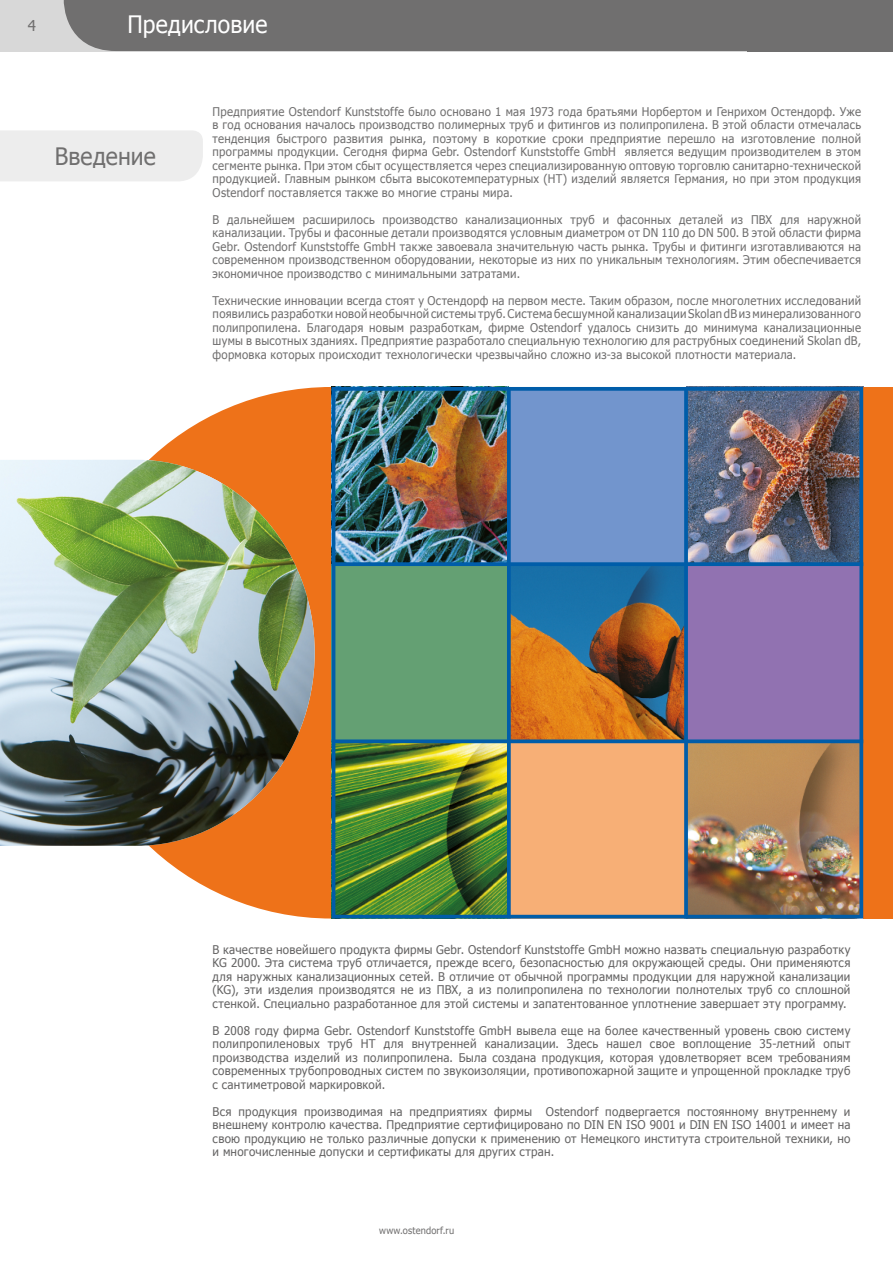
<style>
.page{position:relative;width:893px;height:1263px;background:#fff}
.page>*{position:absolute;margin:0;border:0;box-sizing:border-box;transform-origin:0 0}
.t1{font:24px "Tahoma";letter-spacing:.005em;color:#fff;scale:.95 1}
.t2{font:24px "Tahoma";letter-spacing:.005em;color:#706f6f;scale:.95 1}
.t3{font:15px "Tahoma";color:#706f6f}
.t4{font:12px/13.5px "Tahoma";letter-spacing:.025em;color:#706f6f;text-align:justify;scale:.95 1}
.t5{font:12px/13.5px "Tahoma";letter-spacing:.025em;color:#646363;text-align:justify}
.t6{font:9.75px "Tahoma";letter-spacing:.02em;color:#706f6f;scale:.95 1}
</style>
<div class="page">
<div style="left:0;top:130px;width:203px;height:51px;background:#ededed"></div>
<svg style="left:149px;top:387px;width:183px;height:531px;fill:#ee7219"></svg>
<img style="left:0;top:460px;width:315px;height:386px">
<img style="left:337px;top:392px;width:170px;height:170px">
<div style="left:509px;top:387px;width:177px;height:177px;background:#7295cd"></div>
<img style="left:688px;top:392px;width:170px;height:170px">
<div style="left:332px;top:564px;width:177px;height:177px;background:#64a073"></div>
<img style="left:511px;top:566px;width:173px;height:173px">
<div style="left:686px;top:564px;width:177px;height:177px;background:#9172b1"></div>
<img style="left:337px;top:743px;width:170px;height:170px">
<div style="left:509px;top:741px;width:177px;height:177px;background:#f7af76"></div>
<img style="left:688px;top:743px;width:170px;height:170px">
<div style="left:0;top:0;width:893px;height:51px;background:#d8d8d8"></div>
<div style="left:64px;top:0;width:683px;height:51px;background:#706f6f"></div>
<div style="left:747px;top:0;width:146px;height:51px;background:#706f6f"></div>
<div style="left:863px;top:387px;width:30px;height:531px;background:#ee7219"></div>
<div style="left:332px;top:387px;width:531px;height:531px;border:4px solid #005da9"></div>
<svg style="left:332px;top:562px;width:531px;height:4px;background:#065fa8"></svg>
<svg style="left:332px;top:739px;width:531px;height:4px;background:#1261a1"></svg>
<svg style="left:507px;top:387px;width:4px;height:531px;background:#0a60a6"></svg>
<svg style="left:684px;top:387px;width:4px;height:531px;background:#095fa6"></svg>
<p class="t3" style="left:28px;top:16px;width:10px">4</p>
<h1 class="t1" style="left:128px;top:8px;width:149px">Предисловие</h1>
<h1 class="t2" style="left:55px;top:141px;width:108px">Введение</h1>
<p class="t4" style="left:213px;top:104px;width:684px">Предприятие Ostendorf Kunststoffe было основано 1 мая 1973 года братьями Норбертом и Генрихом Остендорф. Уже в год основания началось производство полимерных труб и фитингов из полипропилена. В этой области отмечалась тенденция быстрого развития рынка, поэтому в короткие сроки предприятие перешло на изготовление полной программы продукции. Сегодня фирма Gebr. Ostendorf Kunststoffe GmbH является ведущим производителем в этом сегменте рынка. При этом сбыт осуществляется через специализированную оптовую торговлю санитарно-технической продукцией. Главным рынком сбыта высокотемпературных (НТ) изделий является Германия, но при этом продукция Ostendorf поставляется также во многие страны мира.</p>
<p class="t4" style="left:213px;top:212px;width:684px">В дальнейшем расширилось производство канализационных труб и фасонных деталей из ПВХ для наружной канализации. Трубы и фасонные детали производятся условным диаметром от DN 110 до DN 500. В этой области фирма Gebr. Ostendorf Kunststoffe GmbH также завоевала значительную часть рынка. Трубы и фитинги изготавливаются на современном производственном оборудовании, некоторые из них по уникальным технологиям. Этим обеспечивается экономичное производство с минимальными затратами.</p>
<p class="t4" style="left:213px;top:293px;width:684px">Технические инновации всегда стоят у Остендорф на первом месте. Таким образом, после многолетних исследований появились разработки новой необычной системы труб. Система бесшумной канализации Skolan dB из минерализованного полипропилена. Благодаря новым разработкам, фирме Ostendorf удалось снизить до минимума канализационные шумы в высотных зданиях. Предприятие разработало специальную технологию для раструбных соединений Skolan dB, формовка которых происходит технологически чрезвычайно сложно из-за высокой плотности материала.</p>
<p class="t5" style="left:213px;top:942px;width:639px">В качестве новейшего продукта фирмы Gebr. Ostendorf Kunststoffe GmbH можно назвать специальную разработку KG 2000. Эта система труб отличается, прежде всего, безопасностью для окружающей среды. Они применяются для наружных канализационных сетей. В отличие от обычной программы продукции для наружной канализации (KG), эти изделия производятся не из ПВХ, а из полипропилена по технологии полнотелых труб со сплошной стенкой. Специально разработанное для этой системы и запатентованное уплотнение завершает эту программу.</p>
<p class="t5" style="left:213px;top:1023px;width:639px">В 2008 году фирма Gebr. Ostendorf Kunststoffe GmbH вывела еще на более качественный уровень свою систему полипропиленовых труб HT для внутренней канализации. Здесь нашел свое воплощение 35-летний опыт производства изделий из полипропилена. Была создана продукция, которая удовлетворяет всем требованиям современных трубопроводных систем по звукоизоляции, противопожарной защите и упрощенной прокладке труб с сантиметровой маркировкой.</p>
<p class="t5" style="left:213px;top:1104px;width:639px">Вся продукция производимая на предприятиях фирмы Ostendorf подвергается постоянному внутреннему и внешнему контролю качества. Предприятие сертифицировано по DIN EN ISO 9001 и DIN EN ISO 14001 и имеет на свою продукцию не только различные допуски к применению от Немецкого института строительной техники, но и многочисленные допуски и сертификаты для других стран.</p>
<p class="t6" style="left:379px;top:1224px;width:81px">www.ostendorf.ru</p>
</div>
